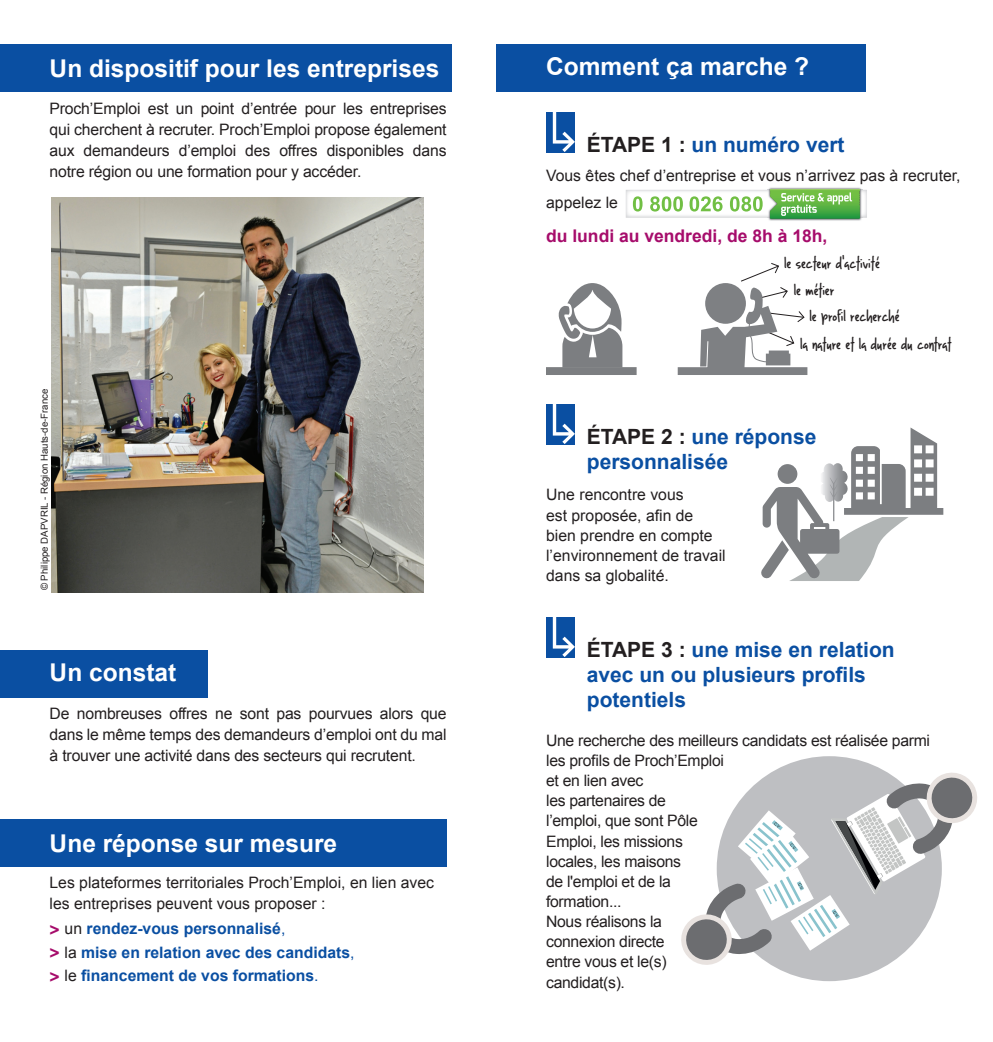
<style>
.page{position:relative;width:993px;height:1042px;background:#fff}
.page>*{position:absolute;margin:0;border:0;box-sizing:border-box;transform-origin:0 0}
.t1{font:700 24.5px "Arial";color:#fff}
.t2{font:700 21px/25.2px "Arial";color:#0a4fa2}
.t3{font:700 17.5px "Arial";color:#a60c6b}
.t4{font:15.75px/20.1px "Arial";letter-spacing:-.01em;color:#231f20}
.t5{font:700 15.75px/23.4px "Arial";color:#0a4fa2}
.t6{font:15.75px/28px "Lightupthe World";color:#231f20}
.t7{font:9.62px "Arial";color:#231f20}
.s1{font-size:17.5px;color:#a60c6b}
.s2{font-weight:400;color:#231f20}
.s3{font-weight:400}
.s4{color:#231f20}
.s5{font-style:italic;font-size:14px}
</style>
<div class="page">
<div style="left:496px;top:45px;width:369px;height:47px;background:#0a4fa2"></div>
<div style="left:0;top:819px;width:446px;height:47px;background:#0a4fa2"></div>
<div style="left:0;top:45px;width:451px;height:47px;background:#0a4fa2"></div>
<img style="left:51px;top:198px;width:372px;height:395px">
<img style="left:626px;top:190px;width:240px;height:28px">
<svg style="left:632px;top:196px;width:10px;height:15px"></svg>
<svg style="left:650px;top:196px;width:32px;height:16px"></svg>
<svg style="left:689px;top:196px;width:33px;height:15px"></svg>
<svg style="left:729px;top:196px;width:33px;height:16px"></svg>
<img style="left:767px;top:187px;width:95px;height:34px">
<img style="left:767px;top:190px;width:95px;height:28px">
<hr style="left:769px;top:189px;width:90px;height:1px;background:#a7d274">
<hr style="left:769px;top:190px;width:90px;height:1px;background:#81c450">
<hr style="left:769px;top:191px;width:90px;height:3px;background:#72bf43">
<hr style="left:769px;top:194px;width:90px;height:2px;background:#71bf44">
<hr style="left:769px;top:196px;width:90px;height:2px;background:#6fbe44">
<hr style="left:769px;top:198px;width:90px;height:1px;background:#6ebd44">
<hr style="left:769px;top:199px;width:90px;height:1px;background:#6cbc44">
<hr style="left:769px;top:200px;width:90px;height:1px;background:#6bbb43">
<hr style="left:769px;top:201px;width:90px;height:1px;background:#68b943">
<hr style="left:769px;top:202px;width:90px;height:1px;background:#67b843">
<hr style="left:769px;top:203px;width:90px;height:1px;background:#65b743">
<hr style="left:769px;top:204px;width:90px;height:1px;background:#61b643">
<hr style="left:769px;top:205px;width:90px;height:1px;background:#5db443">
<hr style="left:769px;top:206px;width:90px;height:1px;background:#59b243">
<hr style="left:769px;top:207px;width:90px;height:1px;background:#56b143">
<hr style="left:769px;top:208px;width:90px;height:1px;background:#51ae42">
<hr style="left:769px;top:209px;width:90px;height:1px;background:#4dac42">
<hr style="left:769px;top:210px;width:90px;height:1px;background:#48aa42">
<hr style="left:769px;top:211px;width:90px;height:1px;background:#42a741">
<hr style="left:769px;top:212px;width:90px;height:1px;background:#3da541">
<hr style="left:769px;top:213px;width:90px;height:1px;background:#39a341">
<hr style="left:769px;top:214px;width:90px;height:1px;background:#32a040">
<hr style="left:769px;top:215px;width:90px;height:1px;background:#2d9e40">
<hr style="left:769px;top:216px;width:90px;height:1px;background:#269a3f">
<hr style="left:769px;top:217px;width:90px;height:1px;background:#20983f">
<hr style="left:769px;top:218px;width:90px;height:1px;background:#1c953e">
<svg style="left:781px;top:192px;width:70px;height:24px"></svg>
<div style="left:546px;top:112px;width:28px;height:40px;background:#0a4fa2"></div>
<svg style="left:552px;top:112px;width:22px;height:40px"></svg>
<div style="left:546px;top:404px;width:28px;height:40px;background:#0a4fa2"></div>
<svg style="left:552px;top:404px;width:22px;height:40px"></svg>
<div style="left:546px;top:617px;width:28px;height:40px;background:#0a4fa2"></div>
<svg style="left:552px;top:617px;width:22px;height:40px"></svg>
<div style="left:0;top:650px;width:207px;height:48px;background:#0a4fa2"></div>
<div style="left:546px;top:367px;width:90px;height:8px;background:#7c7e81"></div>
<svg style="left:558px;top:283px;width:64px;height:84px"></svg>
<svg style="left:677px;top:263px;width:130px;height:112px"></svg>
<svg style="left:761px;top:427px;width:182px;height:154px"></svg>
<div style="left:716px;top:756px;width:225px;height:225px;background:#bebfc2;border-radius:50%"></div>
<svg style="left:681px;top:769px;width:296px;height:199px"></svg>
<h1 class="t1" style="left:50px;top:52px;width:391px">Un dispositif pour les entreprises</h1>
<p class="t4" style="left:49px;top:98px;width:398px;line-height:21px;text-align:justify">Proch’Emploi est un point d’entrée pour les entreprises qui cherchent à recruter. Proch’Emploi propose également aux demandeurs d’emploi des offres disponibles dans notre région ou une formation pour y accéder.</p>
<p class="t7" style="left:38px;top:590px;width:203px;rotate:-90deg">© Philippe DAPVRIL - Région Hauts-de-France</p>
<h1 class="t1" style="left:50px;top:656px;width:128px">Un constat</h1>
<p class="t4" style="left:49px;top:703px;width:398px;line-height:21px;text-align:justify">De nombreuses offres ne sont pas pourvues alors que dans le même temps des demandeurs d’emploi ont du mal à trouver une activité dans des secteurs qui recrutent.</p>
<h1 class="t1" style="left:50px;top:827px;width:289px">Une réponse sur mesure</h1>
<p class="t4" style="left:49px;top:872px;width:386px;line-height:21px">Les plateformes territoriales Proch’Emploi, en lien avec les entreprises peuvent vous proposer :</p>
<p class="t5" style="left:49px;top:917px;width:306px"><span class="s1">&gt;</span> <span class="s2">un</span> rendez-vous personnalisé<span class="s3">,<br></span><span class="s1">&gt;</span> <span class="s2">la</span> mise en relation avec des candidats<span class="s3">, </span><span class="s1">&gt;</span> <span class="s2">le</span> financement de vos formations<span class="s3">.</span></p>
<h1 class="t1" style="left:546px;top:50px;width:264px">Comment ça marche ?</h1>
<h2 class="t2" style="left:586px;top:133px;width:259px"><span class="s4">ÉTAPE 1 :</span> un numéro vert</h2>
<p class="t4" style="left:546px;top:162px;width:416px;line-height:27.1px">Vous êtes chef d’entreprise et vous n’arrivez pas à recruter, appelez le</p>
<p class="t3" style="left:546px;top:224px;width:283px">du lundi au vendredi, de 8h à 18h,</p>
<p class="t6" style="left:784px;top:250px;width:98px">le secteur d'activit<span class="s5">'</span>e</p>
<p class="t6" style="left:793px;top:277px;width:42px">le m<span class="s5">'</span>etier</p>
<p class="t6" style="left:800px;top:303px;width:153px;text-indent:10px">le profil recherch<span class="s5">'</span>e<br>la nature et la dur<span class="s5">'</span>ee du contrat</p>
<h2 class="t2" style="left:586px;top:425px;width:231px"><span class="s4">ÉTAPE 2 :</span> une réponse personnalisée</h2>
<p class="t4" style="left:546px;top:485px;width:181px">Une rencontre vous<br>est proposée, afin de bien prendre en compte l’environnement de travail dans sa globalité.</p>
<h2 class="t2" style="left:586px;top:638px;width:309px"><span class="s4">ÉTAPE 3 :</span> une mise en relation avec un ou plusieurs profils potentiels</h2>
<p class="t4" style="left:546px;top:730px;width:385px">Une recherche des meilleurs candidats est réalisée parmi les profils de Proch’Emploi<br>et en lien avec<br>les partenaires de<br>l’emploi, que sont Pôle<br>Emploi, les missions<br>locales, les maisons<br>de l'emploi et de la<br>formation...<br>Nous réalisons la<br>connexion directe<br>entre vous et le(s)<br>candidat(s).</p>
</div>
